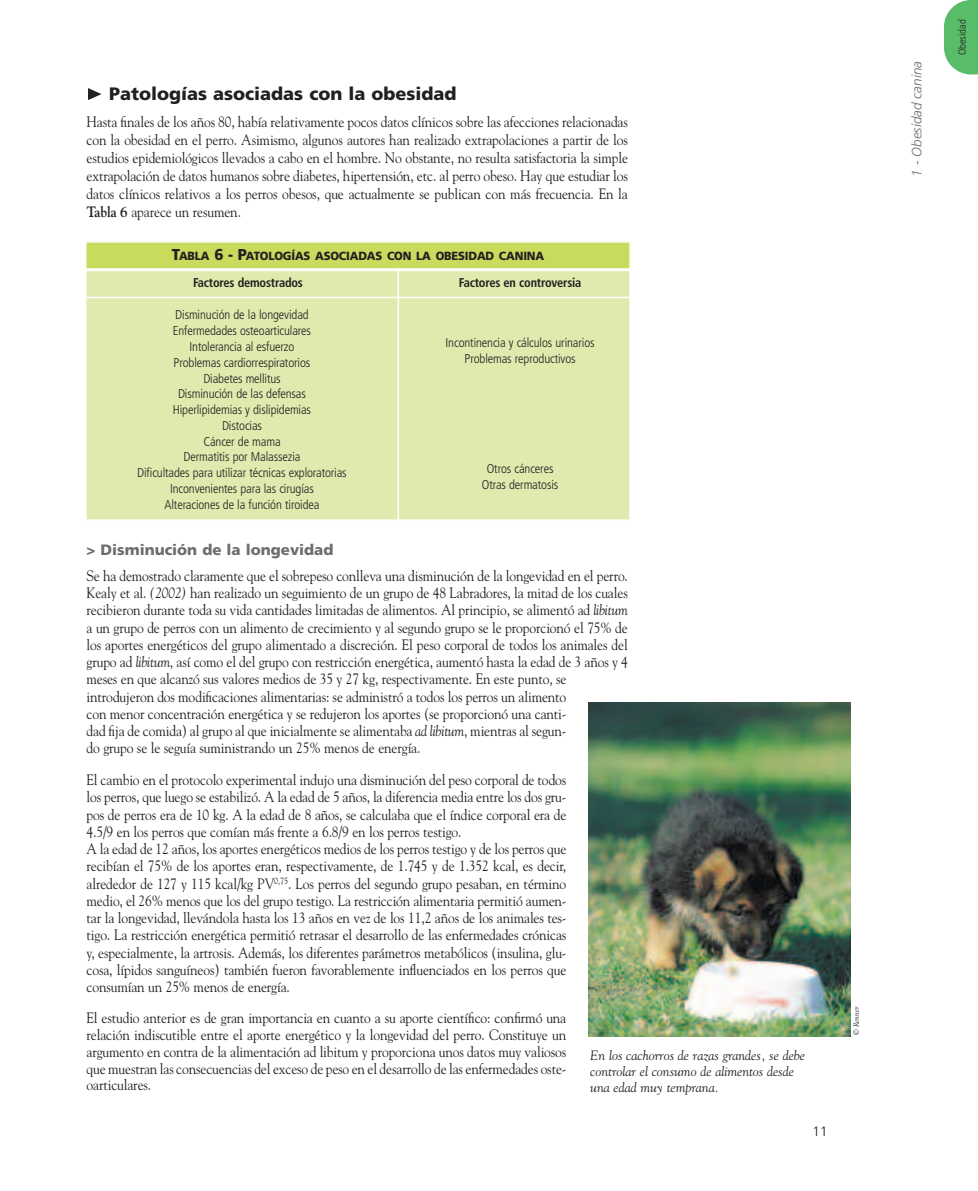
<style>
.page{position:relative;width:978px;height:1191px;background:#fff}
.page>*{position:absolute;margin:0;border:0;box-sizing:border-box;transform-origin:0 0}
.t1{font:900 18px "Frutiger";color:#231f20}
.t2{font:15px/17.2px "Goudy";letter-spacing:-.01em;color:#231f20;text-align:justify;scale:.9 1}
.t3{font:900 15px "Frutiger";color:#6c6d70}
.t4{font:italic 13.5px/16.2px "Goudy";color:#231f20}
.t5{font:italic 300 13.5px "Frutiger";color:#6c6d70}
.t6{font:300 13.5px "Frutiger";color:#231f20}
.t7{font:300 condensed 12.75px/15.8px "Frutiger";letter-spacing:-.01em;color:#231f20;text-align:center}
.t8{font:700 condensed 12.75px "Frutiger";letter-spacing:-.015em;color:#231f20}
.t9{font:900 11.85px "Frutiger";letter-spacing:-.015em;color:#231f20;scale:.95 1}
.t10{font:300 condensed 10.5px "Frutiger";color:#231f20}
.t11{font:italic 7.5px "Goudy";color:#231f20}
.s1{font-weight:700}
.s2{font-size:15.75px}
.s3{font-style:italic}
</style>
<div class="page">
<svg style="left:88px;top:88px;width:14px;height:12px"></svg>
<svg style="left:944px;top:0;width:34px;height:74px"></svg>
<div style="left:85px;top:241px;width:545px;height:29px;background:#c8db5c"></div>
<div style="left:85px;top:270px;width:313px;height:27px;background:#deeaae"></div>
<div style="left:398px;top:270px;width:232px;height:27px;background:#deeaae"></div>
<div style="left:85px;top:297px;width:313px;height:224px;background:#deeaae"></div>
<div style="left:398px;top:297px;width:232px;height:224px;background:#deeaae"></div>
<hr style="left:85px;top:241px;width:2px;height:280px;background:#fff">
<hr style="left:398px;top:268px;width:1px;height:253px;background:#fff">
<hr style="left:629px;top:241px;width:2px;height:280px;background:#fff">
<hr style="left:85px;top:241px;width:546px;height:2px;background:#fff">
<hr style="left:85px;top:268px;width:546px;height:3px;background:#fff">
<hr style="left:85px;top:297px;width:546px;height:1px;background:#fff">
<hr style="left:85px;top:519px;width:546px;height:2px;background:#fff">
<img style="left:589px;top:703px;width:261px;height:333px">
<p class="t1" style="left:109px;top:87px;width:349px">Patologías asociadas con la obesidad</p>
<p class="t2" style="left:87px;top:112px;width:603px;line-height:18px">Hasta finales de los años 80, había relativamente pocos datos clínicos sobre las afecciones relacionadas con la obesidad en el perro. Asimismo, algunos autores han realizado extrapolaciones a partir de los estudios epidemiológicos llevados a cabo en el hombre. No obstante, no resulta satisfactoria la simple extrapolación de datos humanos sobre diabetes, hipertensión, etc. al perro obeso. Hay que estudiar los datos clínicos relativos a los perros obesos, que actualmente se publican con más frecuencia. En la <span class="s1">Tabla 6</span> aparece un resumen.</p>
<p class="t9" style="left:172px;top:251px;width:394px"><span class="s2">T</span>ABLA <span class="s2">6 - P</span>ATOLOGÍAS ASOCIADAS CON LA OBESIDAD CANINA</p>
<p class="t8" style="left:193px;top:278px;width:111px">Factores demostrados</p>
<p class="t8" style="left:459px;top:278px;width:124px">Factores en controversia</p>
<p class="t7" style="left:137px;top:308px;width:211px">Disminución de la longevidad<br>Enfermedades osteoarticulares<br>Intolerancia al esfuerzo<br>Problemas cardiorrespiratorios<br>Diabetes mellitus<br>Disminución de las defensas<br>Hiperlipidemias y dislipidemias<br>Distocias<br>Cáncer de mama<br>Dermatitis por Malassezia<br>Dificultades para utilizar técnicas exploratorias<br>Inconvenientes para las cirugías<br>Alteraciones de la función tiroidea</p>
<p class="t7" style="left:446px;top:336px;width:151px">Incontinencia y cálculos urinarios<br>Problemas reproductivos</p>
<p class="t7" style="left:482px;top:462px;width:78px">Otros cánceres<br>Otras dermatosis</p>
<p class="t3" style="left:87px;top:544px;width:248px">&gt; Disminución de la longevidad</p>
<p class="t2" style="left:87px;top:567px;width:603px;text-align:left">Se ha demostrado claramente que el sobrepeso conlleva una disminución de la longevidad en el perro.<br>Kealy et al. <span class="s3">(2002)</span> han realizado un seguimiento de un grupo de 48 Labradores, la mitad de los cuales recibieron durante toda su vida cantidades limitadas de alimentos. Al principio, se alimentó ad <span class="s3">libitum </span>a un grupo de perros con un alimento de crecimiento y al segundo grupo se le proporcionó el 75% de los aportes energéticos del grupo alimentado a discreción. El peso corporal de todos los animales del grupo ad <span class="s3">libitum</span>, así como el del grupo con restricción energética, aumentó hasta la edad de 3 años y 4 meses en que alcanzó sus valores medios de 35 y 27 kg, respectivamente. En este punto, se introdujeron dos modificaciones alimentarias: se administró a todos los perros un alimento<br>con menor concentración energética y se redujeron los aportes (se proporcionó una canti-<br>dad fija de comida) al grupo al que inicialmente se alimentaba <span class="s3">ad libitum</span>, mientras al segun-<br>do grupo se le seguía suministrando un 25% menos de energía.</p>
<p class="t2" style="left:87px;top:771px;width:535px;text-align:left">El cambio en el protocolo experimental indujo una disminución del peso corporal de todos los perros, que luego se estabilizó. A la edad de 5 años, la diferencia media entre los dos gru&shy;pos de perros era de 10 kg. A la edad de 8 años, se calculaba que el índice corporal era de 4.5/9 en los perros que comían más frente a 6.8/9 en los perros testigo.<br>A la edad de 12 años, los aportes energéticos medios de los perros testigo y de los perros que recibían el 75% de los aportes eran, respectivamente, de 1.745 y de 1.352 kcal, es decir, alrededor de 127 y 115 kcal/kg PV<sup>0,75</sup>. Los perros del segundo grupo pesaban, en término medio, el 26% menos que los del grupo testigo. La restricción alimentaria permitió aumen&shy;tar la longevidad, llevándola hasta los 13 años en vez de los 11,2 años de los animales tes&shy;tigo. La restricción energética permitió retrasar el desarrollo de las enfermedades crónicas y, especialmente, la artrosis. Además, los diferentes parámetros metabólicos (insulina, glu&shy;cosa, lípidos sanguíneos) también fueron favorablemente influenciados en los perros que consumían un 25% menos de energía.</p>
<p class="t2" style="left:87px;top:1009px;width:535px;line-height:16.8px">El estudio anterior es de gran importancia en cuanto a su aporte científico: confirmó una relación indiscutible entre el aporte energético y la longevidad del perro. Constituye un argumento en contra de la alimentación ad libitum y proporciona unos datos muy valiosos que muestran las consecuencias del exceso de peso en el desarrollo de las enfermedades oste&shy;oarticulares.</p>
<p class="t4" style="left:590px;top:1047px;width:216px">En los cachorros de razas grandes, se debe controlar el consumo de alimentos desde una edad muy temprana.</p>
<p class="t6" style="left:813px;top:1126px;width:17px">11</p>
<p class="t11" style="left:852px;top:1035px;width:30px;rotate:-90deg">© Renner</p>
<p class="t5" style="left:911px;top:177px;width:117px;rotate:-90deg">1 - Obesidad canina</p>
<p class="t10" style="left:958px;top:55px;width:37px;rotate:-90deg">Obesidad</p>
</div>
